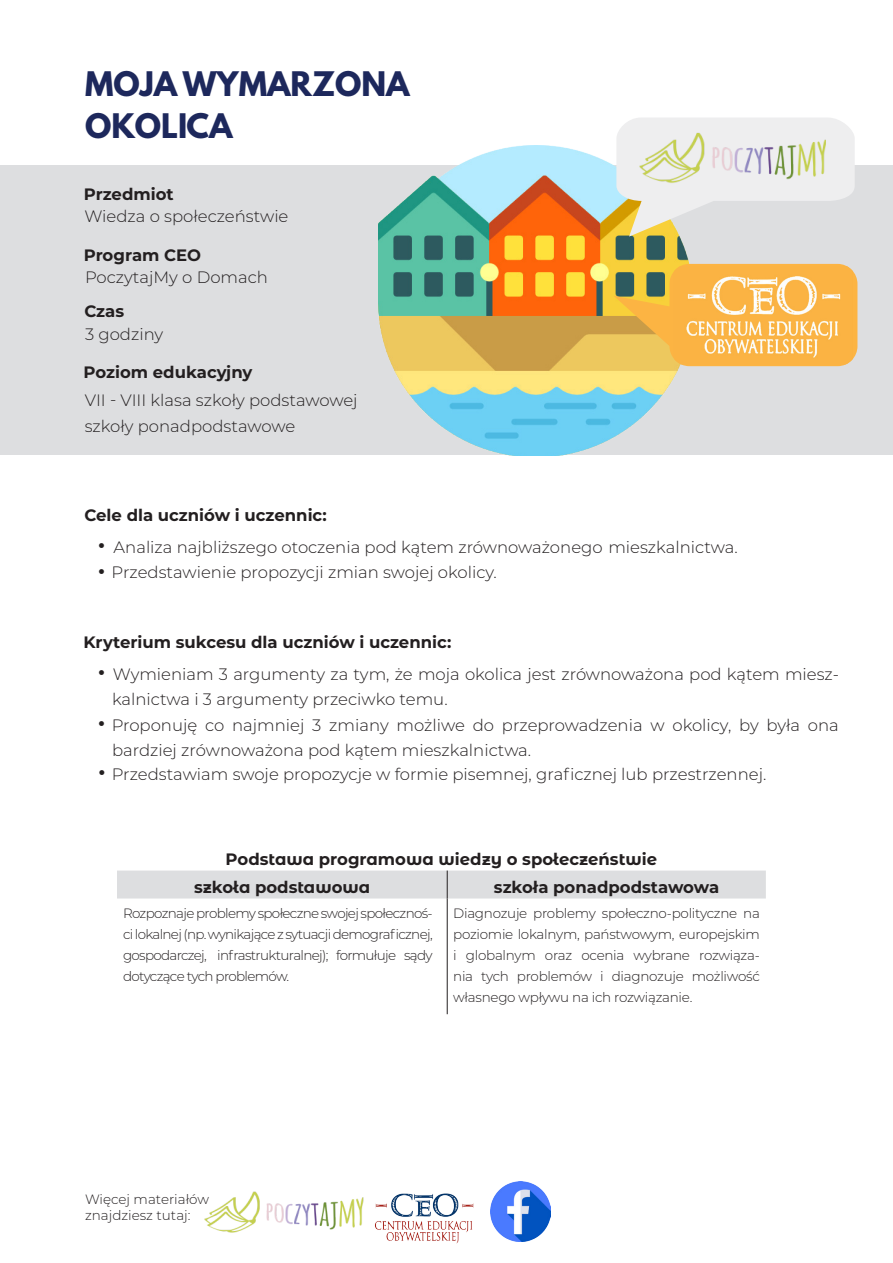
<style>
.page{position:relative;width:893px;height:1263px;background:#fff}
.page>*{position:absolute;margin:0;border:0;box-sizing:border-box;transform-origin:0 0}
.t1{font:700 30px "League Spartan";color:#1d285c}
.t2{font:300 16.5px/25.5px "Montserrat";color:#231f20}
.t3{font:700 16.5px "Montserrat";color:#231f20}
.t4{font:700 16.5px "Montserrat Alternates";color:#231f20}
.t5{font:300 13.5px/21px "Montserrat";letter-spacing:-.02em;color:#231f20;text-align:justify}
.t6{font:300 13.5px "Montserrat";color:#231f20}
.s1{font-weight:700;font-size:19.5px}
</style>
<div class="page">
<div style="left:0;top:166px;width:893px;height:289px;background:#dddee0"></div>
<img style="left:378px;top:146px;width:315px;height:309px">
<hr style="left:447px;top:898px;width:1px;height:116px;background:#231f20">
<div style="left:117px;top:870px;width:649px;height:28px;background:#dddee0"></div>
<img style="left:375px;top:1193px;width:99px;height:51px">
<img style="left:490px;top:1182px;width:61px;height:60px">
<img style="left:204px;top:1191px;width:160px;height:42px">
<svg style="left:616px;top:118px;width:239px;height:119px"></svg>
<img style="left:639px;top:126px;width:190px;height:67px">
<div style="left:669px;top:264px;width:188px;height:102px;background:#fcb443;border-radius:20px"></div>
<img style="left:674px;top:266px;width:179px;height:98px">
<p class="t1" style="left:85px;top:60px;width:326px">MOJA WYMARZONA</p>
<p class="t1" style="left:85px;top:102px;width:149px">OKOLICA</p>
<p class="t3" style="left:84px;top:182px;width:91px">Przedmiot</p>
<p class="t2" style="left:84px;top:203px;width:205px">Wiedza o społeczeństwie</p>
<p class="t3" style="left:84px;top:243px;width:119px">Program CEO</p>
<p class="t2" style="left:85px;top:264px;width:184px">PoczytajMy o Domach</p>
<p class="t3" style="left:84px;top:299px;width:41px">Czas</p>
<p class="t2" style="left:85px;top:321px;width:80px">3 godziny</p>
<p class="t3" style="left:84px;top:360px;width:170px">Poziom edukacyjny</p>
<p class="t2" style="left:85px;top:387px;width:274px">VII - VIII klasa szkoły podstawowej</p>
<p class="t2" style="left:85px;top:412px;width:212px">szkoły ponadpodstawowe</p>
<p class="t3" style="left:84px;top:503px;width:244px">Cele dla uczniów i uczennic:</p>
<p class="t2" style="left:98px;top:534px;width:641px"><span class="s1">•</span> Analiza najbliższego otoczenia pod kątem zrównoważonego mieszkalnictwa.</p>
<p class="t2" style="left:98px;top:559px;width:400px"><span class="s1">•</span> Przedstawienie propozycji zmian swojej okolicy.</p>
<p class="t3" style="left:84px;top:630px;width:369px">Kryterium sukcesu dla uczniów i uczennic:</p>
<p class="t2" style="left:112px;top:661px;width:728px;text-indent:-14px"><span class="s1">•</span> Wymieniam 3 argumenty za tym, że moja okolica jest zrównoważona pod kątem miesz&shy;kalnictwa i 3 argumenty przeciwko temu.</p>
<p class="t2" style="left:112px;top:712px;width:728px;text-indent:-14px"><span class="s1">•</span> Proponuję co najmniej 3 zmiany możliwe do przeprowadzenia w okolicy, by była ona bardziej zrównoważona pod kątem mieszkalnictwa.</p>
<p class="t2" style="left:98px;top:760px;width:669px"><span class="s1">•</span> Przedstawiam swoje propozycje w formie pisemnej, graficznej lub przestrzennej.</p>
<p class="t4" style="left:226px;top:847px;width:433px">Podstawa programowa wiedzy o społeczeństwie</p>
<p class="t4" style="left:194px;top:875px;width:178px">szkoła podstawowa</p>
<p class="t3" style="left:494px;top:875px;width:227px">szkoła ponadpodstawowa</p>
<p class="t5" style="left:123px;top:902px;width:311px">Rozpoznaje problemy społeczne swojej społecznoś&shy;ci lokalnej (np. wynikające z sytuacji demograficznej, gospodarczej, infrastrukturalnej); formułuje sądy dotyczące tych problemów.</p>
<p class="t5" style="left:453px;top:902px;width:308px">Diagnozuje problemy społeczno-polityczne na</p>
<p class="t5" style="left:453px;top:923px;width:308px">poziomie lokalnym, państwowym, europejskim</p>
<p class="t5" style="left:453px;top:944px;width:308px">i globalnym oraz ocenia wybrane rozwiąza&shy;nia tych problemów i diagnozuje możliwość</p>
<p class="t5" style="left:453px;top:986px;width:241px">własnego wpływu na ich rozwiązanie.</p>
<p class="t6" style="left:85px;top:1190px;width:126px">Więcej materiałów</p>
<p class="t6" style="left:85px;top:1206px;width:107px">znajdziesz tutaj:</p>
</div>
